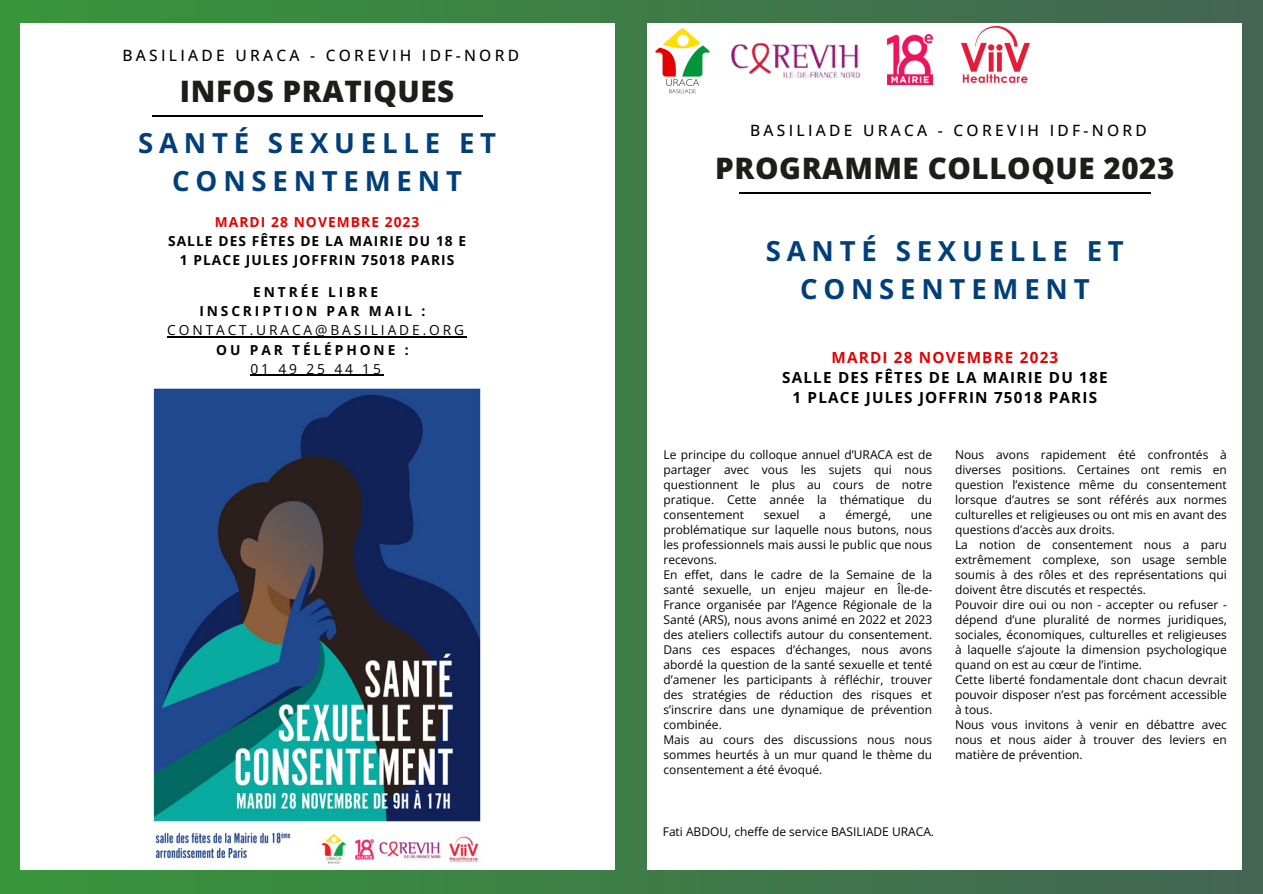
<style>
.page{position:relative;width:1263px;height:894px;background:#fff}
.page>*{position:absolute;margin:0;border:0;box-sizing:border-box;transform-origin:0 0}
.t1{font:800 29.55px "Open Sans";letter-spacing:.02em;color:#1d1d1b}
.t2{font:700 27.6px/38.2px "Open Sans";letter-spacing:.21em;color:#003f79;text-align:center}
.t3{font:500 15.6px "Open Sans";letter-spacing:.21em;color:#000}
.t4{font:700 15.3px "Open Sans";letter-spacing:.08em;color:#000}
.t5{font:700 15.3px "Open Sans";letter-spacing:.08em;color:#e50000}
.t6{font:700 13.8px "Open Sans";letter-spacing:.08em;color:#000}
.t7{font:700 13.8px "Open Sans";letter-spacing:.21em;color:#000}
.t8{font:13.8px "Open Sans";letter-spacing:.21em;color:#000}
.t9{font:700 13.8px "Open Sans";letter-spacing:.08em;color:#e50000}
.t10{font:12px/15px "Open Sans";color:#000;text-align:justify}
</style>
<div class="page">
<div style="left:0;top:0;width:1263px;height:893px;background:linear-gradient(to right,#37963a,#446454)"></div>
<div style="left:648px;top:23px;width:594px;height:846px;background:#fff"></div>
<div style="left:20px;top:23px;width:594px;height:846px;background:#fff"></div>
<svg style="left:153px;top:115px;width:329px;height:1px"></svg>
<img style="left:644px;top:23px;width:66px;height:78px">
<img style="left:731px;top:42px;width:129px;height:37px">
<img style="left:887px;top:34px;width:45px;height:50px">
<img style="left:962px;top:26px;width:68px;height:57px">
<img style="left:153px;top:388px;width:328px;height:476px">
<svg style="left:739px;top:193px;width:412px;height:1px"></svg>
<hr style="left:167px;top:336px;width:300px;height:1px;background:#000">
<hr style="left:250px;top:374px;width:134px;height:2px;background:#000">
<p class="t3" style="left:122px;top:44px;width:398px">BASILIADE URACA - COREVIH IDF-NORD</p>
<p class="t1" style="left:180px;top:70px;width:276px">INFOS PRATIQUES</p>
<p class="t2" style="left:138px;top:123px;width:360px">SANTÉ SEXUELLE ET<br>CONSENTEMENT</p>
<p class="t9" style="left:215px;top:212px;width:206px">MARDI 28 NOVEMBRE 2023</p>
<p class="t6" style="left:168px;top:231px;width:300px">SALLE DES FÊTES DE LA MAIRIE DU 18 E</p>
<p class="t6" style="left:180px;top:250px;width:276px">1 PLACE JULES JOFFRIN 75018 PARIS</p>
<p class="t7" style="left:253px;top:282px;width:126px">ENTRÉE LIBRE</p>
<p class="t7" style="left:199px;top:301px;width:228px">INSCRIPTION PAR MAIL :</p>
<p class="t8" style="left:167px;top:320px;width:298px">CONTACT.URACA@BASILIADE.ORG</p>
<p class="t7" style="left:216px;top:339px;width:194px">OU PAR TÉLÉPHONE :</p>
<p class="t8" style="left:250px;top:359px;width:132px">01 49 25 44 15</p>
<p class="t3" style="left:750px;top:120px;width:398px">BASILIADE URACA - COREVIH IDF-NORD</p>
<p class="t1" style="left:715px;top:147px;width:461px">PROGRAMME COLLOQUE 2023</p>
<p class="t2" style="left:766px;top:231px;width:360px">SANTÉ SEXUELLE ET<br>CONSENTEMENT</p>
<p class="t5" style="left:831px;top:346px;width:228px">MARDI 28 NOVEMBRE 2023</p>
<p class="t4" style="left:782px;top:366px;width:327px">SALLE DES FÊTES DE LA MAIRIE DU 18E</p>
<p class="t4" style="left:792px;top:386px;width:306px">1 PLACE JULES JOFFRIN 75018 PARIS</p>
<p class="t10" style="left:663px;top:447px;width:270px">Le principe du colloque annuel d’URACA est de partager avec vous les sujets qui nous questionnent le plus au cours de notre pratique. Cette année la thématique du consentement</p>
<p class="t10" style="left:764px;top:507px;width:37px">sexuel</p>
<p class="t10" style="left:819px;top:507px;width:8px">a</p>
<p class="t10" style="left:845px;top:507px;width:47px">émergé,</p>
<p class="t10" style="left:663px;top:507px;width:270px;text-indent:247px">une problématique sur laquelle nous butons, nous les professionnels mais aussi le public que nous recevons.</p>
<p class="t10" style="left:663px;top:567px;width:270px">En effet, dans le cadre de la Semaine de la santé sexuelle, un enjeu majeur en Île-de-France organisée par l’Agence Régionale de la Santé (ARS), nous avons animé en 2022 et 2023 des ateliers collectifs autour du consentement.<br>Dans ces espaces d’échanges, nous avons abordé la question de la santé sexuelle et tenté d’amener les participants à réfléchir, trouver des stratégies de réduction des risques et s’inscrire dans une dynamique de prévention combinée.</p>
<p class="t10" style="left:663px;top:732px;width:270px">Mais au cours des discussions nous nous sommes heurtés à un mur quand le thème du consentement a été évoqué.</p>
<p class="t10" style="left:663px;top:824px;width:273px">Fati ABDOU, cheffe de service BASILIADE URACA.</p>
<p class="t10" style="left:955px;top:447px;width:273px">Nous avons rapidement été confrontés à diverses positions. Certaines ont remis en question l’existence même du consentement lorsque d’autres se sont référés aux normes culturelles et religieuses ou ont mis en avant des questions d’accès aux droits.</p>
<p class="t10" style="left:955px;top:537px;width:273px">La notion de consentement nous a paru extrêmement complexe, son usage semble soumis à des rôles et des représentations qui doivent être discutés et respectés.</p>
<p class="t10" style="left:955px;top:597px;width:273px">Pouvoir dire oui ou non - accepter ou refuser - dépend d’une pluralité de normes juridiques, sociales, économiques, culturelles et religieuses à laquelle s’ajoute la dimension psychologique quand on est au cœur de l’intime.</p>
<p class="t10" style="left:955px;top:672px;width:273px">Cette liberté fondamentale dont chacun devrait pouvoir disposer n’est pas forcément accessible à tous.</p>
<p class="t10" style="left:955px;top:717px;width:273px">Nous vous invitons à venir en débattre avec nous et nous aider à trouver des leviers en matière de prévention.</p>
</div>
